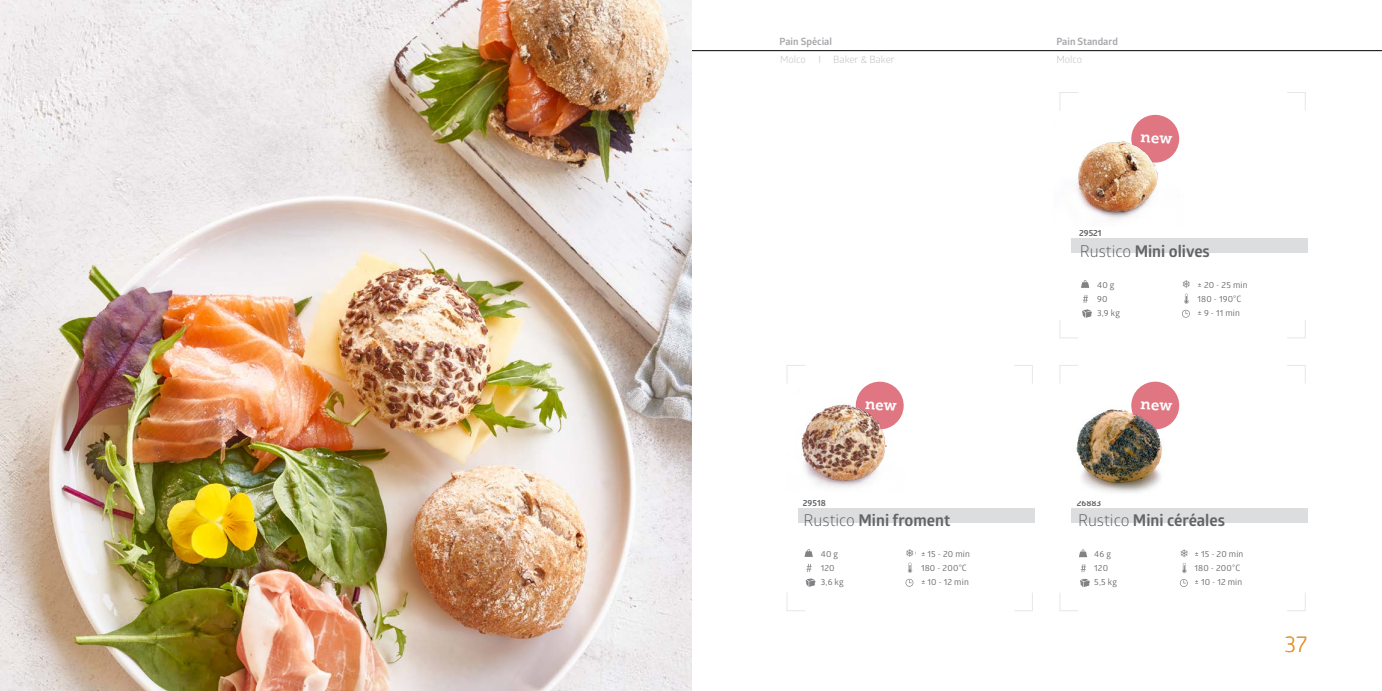
<style>
.page{position:relative;width:1382px;height:691px;background:#fff}
.page>*{position:absolute;margin:0;border:0;box-sizing:border-box;transform-origin:0 0}
.t1{font:22.5px "Glober";color:#f7941e}
.t2{font:700 16.25px "Glober";color:#636466}
.t3{font:700 10px "Glober";color:#a7a9ac}
.t4{font:10px "Glober";color:#bcbec0}
.t5{font:8.75px/13.8px "Glober";letter-spacing:.02em;color:#636466}
.t6{font:700 8.75px "Glober";color:#636466}
.s1{font-weight:400}
</style>
<div class="page">
<svg style="left:786px;top:365px;width:19px;height:18px"></svg>
<svg style="left:1014px;top:365px;width:19px;height:19px"></svg>
<svg style="left:1014px;top:593px;width:19px;height:18px"></svg>
<svg style="left:1059px;top:92px;width:19px;height:18px"></svg>
<svg style="left:1287px;top:92px;width:19px;height:19px"></svg>
<svg style="left:1287px;top:320px;width:19px;height:18px"></svg>
<svg style="left:1059px;top:365px;width:19px;height:18px"></svg>
<svg style="left:1287px;top:365px;width:19px;height:18px"></svg>
<svg style="left:1287px;top:593px;width:19px;height:18px"></svg>
<div style="left:798px;top:508px;width:236px;height:14px;background:#dcddde"></div>
<div style="left:1071px;top:508px;width:236px;height:14px;background:#dcddde"></div>
<div style="left:1071px;top:239px;width:236px;height:14px;background:#dcddde"></div>
<svg style="left:1079px;top:549px;width:8px;height:8px"></svg>
<svg style="left:1180px;top:549px;width:8px;height:8px"></svg>
<svg style="left:1081px;top:564px;width:5px;height:8px"></svg>
<svg style="left:1182px;top:563px;width:4px;height:10px"></svg>
<svg style="left:1059px;top:579px;width:31px;height:32px"></svg>
<svg style="left:1180px;top:579px;width:8px;height:8px"></svg>
<svg style="left:1081px;top:280px;width:8px;height:8px"></svg>
<svg style="left:1183px;top:280px;width:7px;height:8px"></svg>
<svg style="left:1083px;top:295px;width:5px;height:8px"></svg>
<svg style="left:1184px;top:294px;width:5px;height:10px"></svg>
<svg style="left:1059px;top:309px;width:33px;height:29px"></svg>
<svg style="left:1182px;top:310px;width:8px;height:8px"></svg>
<svg style="left:804px;top:549px;width:9px;height:8px"></svg>
<svg style="left:906px;top:549px;width:7px;height:8px"></svg>
<svg style="left:806px;top:564px;width:6px;height:8px"></svg>
<svg style="left:908px;top:563px;width:4px;height:10px"></svg>
<svg style="left:786px;top:578px;width:30px;height:33px"></svg>
<svg style="left:905px;top:579px;width:8px;height:8px"></svg>
<img style="left:1076px;top:409px;width:87px;height:84px">
<img style="left:801px;top:404px;width:86px;height:83px">
<img style="left:1077px;top:141px;width:81px;height:78px">
<hr style="left:0;top:50px;width:1382px;height:1px;background:#000">
<img style="left:0;top:0;width:691px;height:691px">
<svg style="left:855px;top:381px;width:49px;height:49px"></svg>
<svg style="left:1131px;top:381px;width:49px;height:49px"></svg>
<svg style="left:1131px;top:114px;width:49px;height:49px"></svg>
<p class="t3" style="left:780px;top:34px;width:54px">Pain Spécial</p>
<p class="t3" style="left:1056px;top:34px;width:63px">Pain Standard</p>
<p class="t4" style="left:780px;top:52px;width:116px">Molco I Baker &amp; Baker</p>
<p class="t4" style="left:1056px;top:52px;width:27px">Molco</p>
<p class="t6" style="left:1079px;top:227px;width:24px">29521</p>
<h2 class="t2" style="left:1080px;top:240px;width:132px"><span class="s1">Rustico</span> Mini olives</h2>
<p class="t5" style="left:1097px;top:278px;width:24px">40 g<br>90<br>3,9 kg</p>
<p class="t5" style="left:1197px;top:278px;width:52px">± 20 - 25 min<br>180 - 190°C ± 9 - 11 min</p>
<p class="t6" style="left:803px;top:496px;width:24px">29518</p>
<p class="t6" style="left:1077px;top:497px;width:26px">26883</p>
<h2 class="t2" style="left:804px;top:509px;width:148px"><span class="s1">Rustico</span> Mini froment</h2>
<h2 class="t2" style="left:1078px;top:509px;width:148px"><span class="s1">Rustico</span> Mini céréales</h2>
<p class="t5" style="left:821px;top:547px;width:25px">40 g<br>120<br>3,6 kg</p>
<p class="t5" style="left:921px;top:547px;width:50px">± 15 - 20 min<br>180 - 200°C ± 10 - 12 min</p>
<p class="t5" style="left:1094px;top:547px;width:24px">46 g<br>120<br>5,5 kg</p>
<p class="t5" style="left:1194px;top:547px;width:50px">± 15 - 20 min<br>180 - 200°C ± 10 - 12 min</p>
<h1 class="t1" style="left:1285px;top:629px;width:24px">37</h1>
</div>
